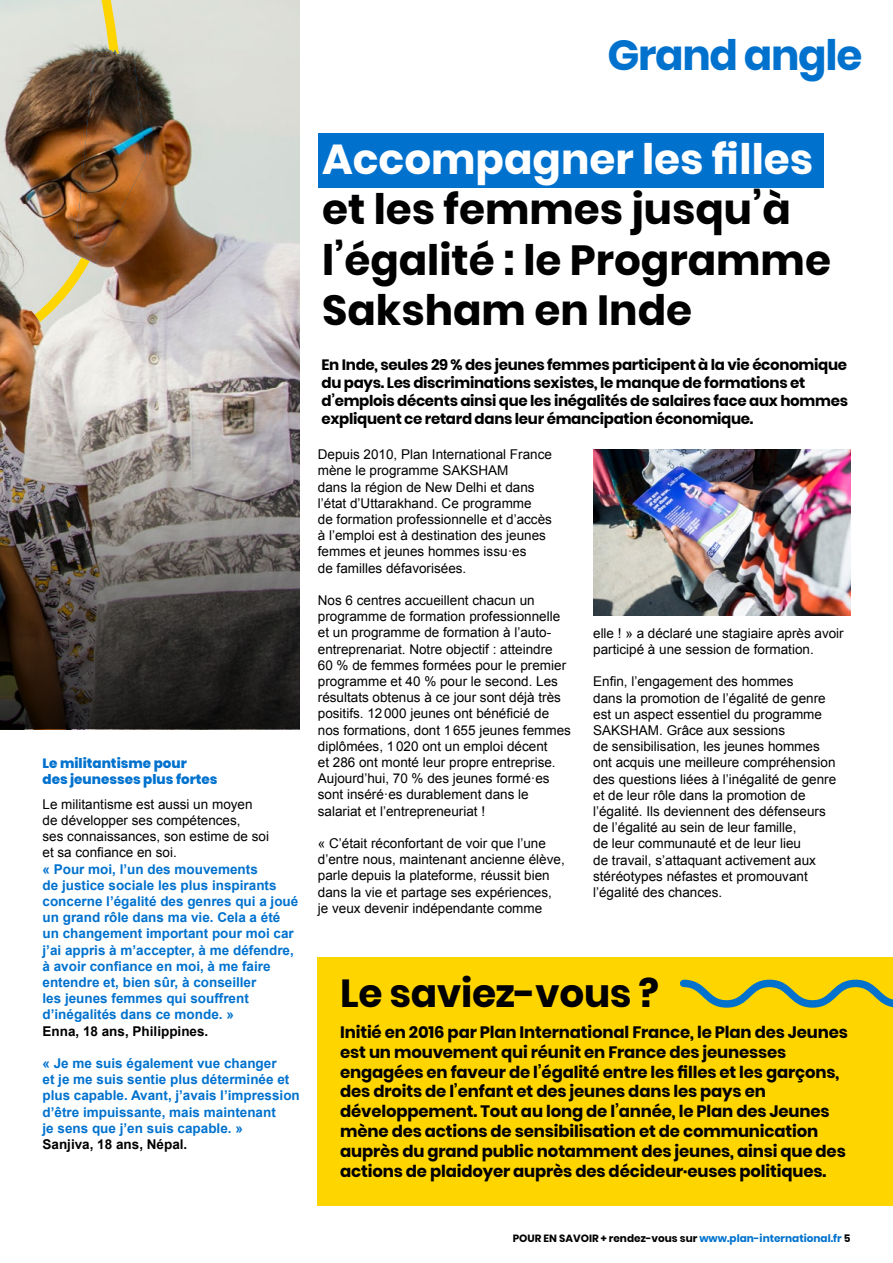
<style>
.page{position:relative;width:893px;height:1263px;background:#fff}
.page>*{position:absolute;margin:0;border:0;box-sizing:border-box;transform-origin:0 0}
.t1{font:700 42px/50.4px "Poppins";color:#000}
.t2{font:700 42px "Poppins";color:#fff}
.t3{font:700 42px "Poppins";letter-spacing:-.03em;color:#0072ce}
.t4{font:700 39px "Poppins";letter-spacing:-.01em;color:#000}
.t5{font:700 16.5px/19.8px "Poppins";letter-spacing:-.01em;color:#000}
.t6{font:700 15px/18px "Poppins";letter-spacing:-.02em;color:#000}
.t7{font:13.5px/16.2px "Arial";color:#000}
.t8{font:700 13.5px/16.2px "Arial";color:#0072ce}
.t9{font:700 13.5px "Arial";color:#000}
.t10{font:800 13.5px/16.2px "Poppins";color:#0072ce}
.t11{font:700 10.5px "Poppins";color:#000}
.s1{color:#0072ce}
</style>
<div class="page">
<svg style="left:0;top:256px;width:281px;height:90px;background:#c6bbb0"></svg>
<div style="left:318px;top:957px;width:575px;height:248px;background:#ffd500"></div>
<svg style="left:0;top:346px;width:300px;height:383px;background:#6f6965"></svg>
<svg style="left:0;top:0;width:434px;height:256px"></svg>
<div style="left:318px;top:134px;width:505px;height:54px;background:#0072ce"></div>
<img style="left:593px;top:449px;width:257px;height:166px">
<img style="left:0;top:310px;width:43px;height:59px">
<img style="left:75px;top:50px;width:71px;height:214px">
<svg style="left:679px;top:979px;width:214px;height:29px"></svg>
<h1 class="t3" style="left:607px;top:31px;width:256px">Grand angle</h1>
<p class="t10" style="left:43px;top:755px;width:176px">Le militantisme pour<br>des jeunesses plus fortes</p>
<p class="t7" style="left:43px;top:796px;width:228px">Le militantisme est aussi un moyen de développer ses compétences,<br>ses connaissances, son estime de soi et sa confiance en soi.</p>
<p class="t8" style="left:43px;top:861px;width:257px">« Pour moi, l’un des mouvements<br>de justice sociale les plus inspirants concerne l’égalité des genres qui a joué un grand rôle dans ma vie. Cela a été un changement important pour moi car j’ai appris à m’accepter, à me défendre, à avoir confiance en moi, à me faire entendre et, bien sûr, à conseiller<br>les jeunes femmes qui souffrent d’inégalités dans ce monde. »</p>
<p class="t9" style="left:43px;top:1022px;width:167px">Enna, 18 ans, Philippines.</p>
<p class="t8" style="left:43px;top:1056px;width:259px">« Je me suis également vue changer<br>et je me suis sentie plus déterminée et plus capable. Avant, j’avais l’impression d’être impuissante, mais maintenant<br>je sens que j’en suis capable. »</p>
<p class="t9" style="left:43px;top:1135px;width:146px">Sanjiva, 18 ans, Népal.</p>
<h1 class="t2" style="left:322px;top:135px;width:493px">Accompagner les filles</h1>
<h1 class="t1" style="left:322px;top:184px;width:510px">et les femmes jusqu’à l’égalité : le Programme<br>Saksham en Inde</h1>
<p class="t6" style="left:321px;top:355px;width:528px">En Inde, seules 29 % des jeunes femmes participent à la vie économique du pays. Les discriminations sexistes, le manque de formations et d’emplois décents ainsi que les inégalités de salaires face aux hommes expliquent ce retard dans leur émancipation économique.</p>
<p class="t7" style="left:318px;top:446px;width:236px">Depuis 2010, Plan International France mène le programme SAKSHAM<br>dans la région de New Delhi et dans l’état d’Uttarakhand. Ce programme<br>de formation professionnelle et d’accès à l’emploi est à destination des jeunes femmes et jeunes hommes issu·es<br>de familles défavorisées.</p>
<p class="t7" style="left:318px;top:592px;width:255px">Nos 6 centres accueillent chacun un programme de formation professionnelle et un programme de formation à l’auto&shy;entreprenariat. Notre objectif : atteindre 60 % de femmes formées pour le premier programme et 40 % pour le second. Les résultats obtenus à ce jour sont déjà très positifs. 12000 jeunes ont bénéficié de nos formations, dont 1655 jeunes femmes diplômées, 1020 ont un emploi décent<br>et 286 ont monté leur propre entreprise.<br>Aujourd’hui, 70 % des jeunes formé·es sont inséré·es durablement dans le salariat et l’entrepreneuriat !</p>
<p class="t7" style="left:318px;top:835px;width:248px">« C’était réconfortant de voir que l’une d’entre nous, maintenant ancienne élève, parle depuis la plateforme, réussit bien dans la vie et partage ses expériences, je veux devenir indépendante comme</p>
<p class="t7" style="left:593px;top:625px;width:252px">elle ! » a déclaré une stagiaire après avoir participé à une session de formation.</p>
<p class="t7" style="left:593px;top:674px;width:245px">Enfin, l’engagement des hommes<br>dans la promotion de l’égalité de genre est un aspect essentiel du programme SAKSHAM. Grâce aux sessions<br>de sensibilisation, les jeunes hommes ont acquis une meilleure compréhension des questions liées à l’inégalité de genre et de leur rôle dans la promotion de l’égalité. Ils deviennent des défenseurs de l’égalité au sein de leur famille,<br>de leur communauté et de leur lieu<br>de travail, s’attaquant activement aux stéréotypes néfastes et promouvant l’égalité des chances.</p>
<h2 class="t4" style="left:340px;top:971px;width:320px">Le saviez-vous ?</h2>
<p class="t5" style="left:340px;top:1022px;width:509px">Initié en 2016 par Plan International France, le Plan des Jeunes est un mouvement qui réunit en France des jeunesses engagées en faveur de l’égalité entre les filles et les garçons, des droits de l’enfant et des jeunes dans les pays en développement. Tout au long de l’année, le Plan des Jeunes mène des actions de sensibilisation et de communication auprès du grand public notamment des jeunes, ainsi que des actions de plaidoyer auprès des décideur·euses politiques.</p>
<p class="t11" style="left:513px;top:1232px;width:339px">POUR EN SAVOIR + rendez-vous sur <span class="s1">www.plan-international.fr</span> 5</p>
</div>
